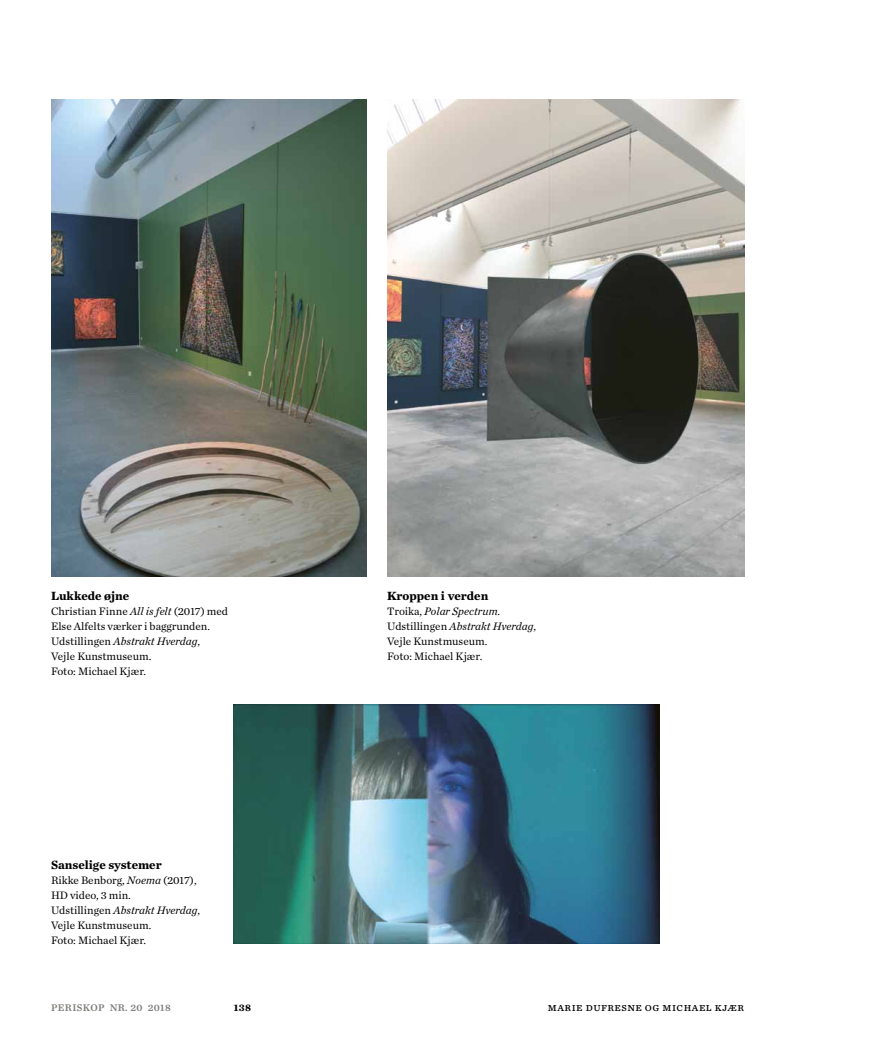
<style>
.page{position:relative;width:893px;height:1063px;background:#fff}
.page>*{position:absolute;margin:0;border:0;box-sizing:border-box;transform-origin:0 0}
.t1{font:700 12.45px "Chronicle Text G4";color:#000}
.t2{font:11.7px "Chronicle Text G3";letter-spacing:.04em;color:#000}
.t3{font:11.25px/15px "Chronicle Text G1";color:#000}
.t4{font:10.05px "Chronicle Text G3 Semi";letter-spacing:.04em;color:#817e7b}
.t5{font:700 10.05px "Chronicle Text G3";color:#000}
.s1{font-style:italic}
</style>
<div class="page">
<img style="left:51px;top:100px;width:316px;height:476px">
<img style="left:234px;top:705px;width:425px;height:239px">
<img style="left:387px;top:100px;width:357px;height:476px">
<p class="t1" style="left:51px;top:586px;width:80px">Lukkede øjne</p>
<p class="t3" style="left:51px;top:603px;width:179px">Christian Finne <span class="s1">All is felt</span> (2017) med<br>Else Alfelts værker i baggrunden.<br>Udstillingen <span class="s1">Abstrakt Hverdag</span>,<br>Vejle Kunstmuseum.<br>Foto: Michael Kjær.</p>
<p class="t1" style="left:51px;top:855px;width:112px">Sanselige systemer</p>
<p class="t3" style="left:51px;top:872px;width:151px">Rikke Benborg, <span class="s1">Noema</span> (2017),<br>HD video, 3 min.<br>Udstillingen <span class="s1">Abstrakt Hverdag</span>,<br>Vejle Kunstmuseum.<br>Foto: Michael Kjær.</p>
<p class="t1" style="left:387px;top:586px;width:103px">Kroppen i verden</p>
<p class="t3" style="left:387px;top:603px;width:151px">Troika, <span class="s1">Polar Spectrum</span>.<br>Udstillingen <span class="s1">Abstrakt Hverdag</span>,<br>Vejle Kunstmuseum.<br>Foto: Michael Kjær.</p>
<p class="t4" style="left:51px;top:1000px;width:121px">PERISKOP NR. 20 2018</p>
<p class="t5" style="left:234px;top:1000px;width:19px">138</p>
<p class="t2" style="left:548px;top:999px;width:198px">marie dufresne og michael kjær</p>
</div>
